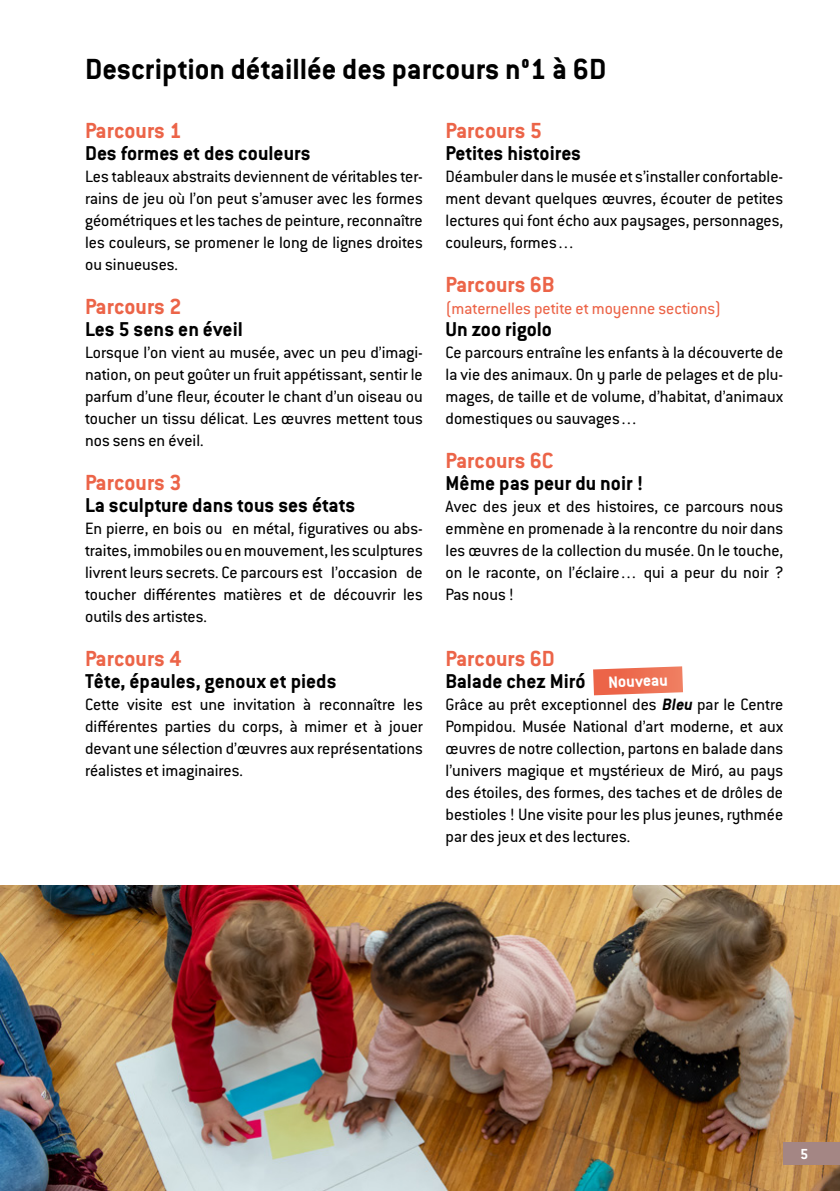
<style>
.page{position:relative;width:840px;height:1191px;background:#fff}
.page>*{position:absolute;margin:0;border:0;box-sizing:border-box;transform-origin:0 0}
.t1{font:700 32px "Conduit ITC Std";color:#000}
.t2{font:700 24px "Conduit ITC Std";color:#ec6448}
.t3{font:700 22px "Conduit ITC Std";color:#000}
.t4{font:18px/22px "Conduit ITC Std";color:#000;text-align:justify}
.t5{font:18px "Conduit ITC Std";color:#ec6448}
.t6{font:700 18px "Conduit ITC Std";color:#fff}
.t7{font:700 16px "Conduit ITC Std";color:#fff}
.s1{font-weight:700;font-style:italic}
</style>
<div class="page">
<img style="left:0;top:885px;width:839px;height:306px">
<div style="left:782px;top:1142px;width:57px;height:22px;background:#a48684"></div>
<svg style="left:593px;top:666px;width:89px;height:29px;background:#ef7e64"></svg>
<h1 class="t1" style="left:85px;top:50px;width:522px">Description détaillée des parcours n°1 à 6D</h1>
<h2 class="t2" style="left:445px;top:116px;width:98px">Parcours 5</h2>
<p class="t3" style="left:445px;top:140px;width:137px">Petites histoires</p>
<p class="t4" style="left:445px;top:165px;width:339px">Déambuler dans le musée et s’installer confortable&shy;ment devant quelques œuvres, écouter de petites lectures qui font écho aux paysages, personnages, couleurs, formes…</p>
<h2 class="t2" style="left:445px;top:270px;width:111px">Parcours 6B</h2>
<p class="t5" style="left:445px;top:297px;width:277px">(maternelles petite et moyenne sections)</p>
<p class="t3" style="left:445px;top:316px;width:108px">Un zoo rigolo</p>
<p class="t4" style="left:445px;top:341px;width:339px">Ce parcours entraîne les enfants à la découverte de la vie des animaux. On y parle de pelages et de plu&shy;mages, de taille et de volume, d’habitat, d’animaux domestiques ou sauvages…</p>
<h2 class="t2" style="left:445px;top:446px;width:109px">Parcours 6C</h2>
<p class="t3" style="left:445px;top:470px;width:199px">Même pas peur du noir !</p>
<p class="t4" style="left:445px;top:495px;width:339px">Avec des jeux et des histoires, ce parcours nous emmène en promenade à la rencontre du noir dans les œuvres de la collection du musée. On le touche, on le raconte, on l’éclaire… qui a peur du noir ?<br>Pas nous !</p>
<h2 class="t2" style="left:85px;top:116px;width:98px">Parcours 1</h2>
<p class="t3" style="left:85px;top:140px;width:227px">Des formes et des couleurs</p>
<p class="t4" style="left:85px;top:165px;width:339px">Les tableaux abstraits deviennent de véritables ter&shy;rains de jeu où l’on peut s’amuser avec les formes géométriques et les taches de peinture, reconnaître les couleurs, se promener le long de lignes droites ou sinueuses.</p>
<h2 class="t2" style="left:85px;top:292px;width:98px">Parcours 2</h2>
<p class="t3" style="left:85px;top:316px;width:159px">Les 5 sens en éveil</p>
<p class="t4" style="left:85px;top:341px;width:339px">Lorsque l’on vient au musée, avec un peu d’imagi&shy;nation, on peut goûter un fruit appétissant, sentir le parfum d’une fleur, écouter le chant d’un oiseau ou toucher un tissu délicat. Les œuvres mettent tous nos sens en éveil.</p>
<h2 class="t2" style="left:85px;top:468px;width:98px">Parcours 3</h2>
<p class="t3" style="left:85px;top:492px;width:271px">La sculpture dans tous ses états</p>
<p class="t4" style="left:85px;top:517px;width:339px">En pierre, en bois ou en métal, figuratives ou abs&shy;traites, immobiles ou en mouvement, les sculptures livrent leurs secrets. Ce parcours est l’occasion de toucher différentes matières et de découvrir les outils des artistes.</p>
<h2 class="t2" style="left:85px;top:644px;width:98px">Parcours 4</h2>
<p class="t3" style="left:85px;top:668px;width:253px">Tête, épaules, genoux et pieds</p>
<p class="t4" style="left:85px;top:693px;width:339px">Cette visite est une invitation à reconnaître les différentes parties du corps, à mimer et à jouer devant une sélection d’œuvres aux représentations réalistes et imaginaires.</p>
<h2 class="t2" style="left:445px;top:644px;width:111px">Parcours 6D</h2>
<p class="t3" style="left:445px;top:668px;width:141px">Balade chez Miró</p>
<p class="t4" style="left:445px;top:693px;width:339px">Grâce au prêt exceptionnel des <span class="s1">Bleu</span> par le Centre Pompidou. Musée National d’art moderne, et aux œuvres de notre collection, partons en balade dans l’univers magique et mystérieux de Miró, au pays des étoiles, des formes, des taches et de drôles de bestioles ! Une visite pour les plus jeunes, rythmée par des jeux et des lectures.</p>
<p class="t6" style="left:607px;top:671px;width:61px;rotate:-2deg">Nouveau</p>
<p class="t7" style="left:799px;top:1144px;width:10px">5</p>
</div>
